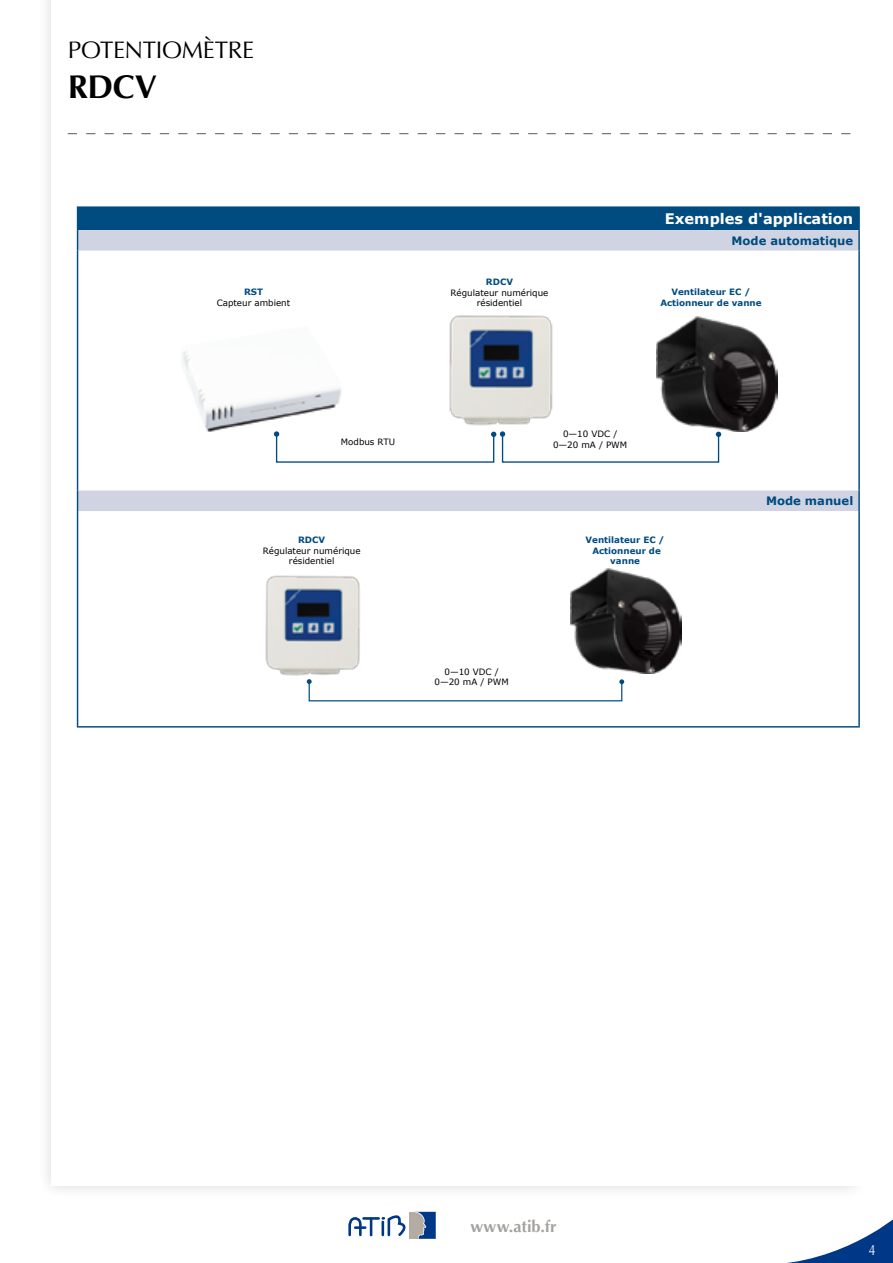
<style>
.page{position:relative;width:893px;height:1263px;background:#fff}
.page>*{position:absolute;margin:0;border:0;box-sizing:border-box;transform-origin:0 0}
.t1{font:700 33px "Optima";color:#000}
.t2{font:24px "Optima";letter-spacing:-.015em;color:#000}
.t3{font:700 16.5px "Optima";letter-spacing:.005em;color:#a4a29f}
.t4{font:15px "Optima";color:#fff;scale:.8 1}
.t5{font:700 14.55px "Verdana";color:#fff}
.t6{font:700 11.7px "Verdana";color:#004b80}
.t7{font:8.7px/10.5px "Verdana";color:#000;text-align:center}
.t8{font:700 8.7px/10.5px "Verdana";color:#004b80;text-align:center}
</style>
<div class="page">
<svg style="left:787px;top:1219px;width:106px;height:44px"></svg>
<div style="left:36px;top:0;width:833px;height:1200px;background:#000;opacity:.15"></div>
<div style="left:64px;top:0;width:829px;height:1185px;background:#fff"></div>
<svg style="left:68px;top:133px;width:782px;height:1px"></svg>
<svg style="left:348px;top:1218px;width:24px;height:19px"></svg>
<hr style="left:363px;top:1217px;width:16px;height:3px;background:#003888">
<svg style="left:381px;top:1211px;width:55px;height:28px"></svg>
<div style="left:78px;top:207px;width:781px;height:23px;background:#004b80"></div>
<svg style="left:78px;top:230px;width:780px;height:281px"></svg>
<svg style="left:77px;top:490px;width:1px;height:21px"></svg>
<hr style="left:858px;top:490px;width:2px;height:21px;background:#004b80">
<hr style="left:77px;top:206px;width:783px;height:2px;background:#004b80">
<hr style="left:858px;top:208px;width:2px;height:22px;background:#004b80">
<svg style="left:77px;top:208px;width:1px;height:43px"></svg>
<hr style="left:858px;top:230px;width:2px;height:21px;background:#004b80">
<hr style="left:77px;top:251px;width:1px;height:239px;background:#004b80">
<hr style="left:858px;top:251px;width:2px;height:239px;background:#004b80">
<hr style="left:77px;top:511px;width:1px;height:215px;background:#004b80">
<hr style="left:858px;top:511px;width:2px;height:215px;background:#004b80">
<hr style="left:77px;top:726px;width:783px;height:1px;background:#004b80">
<img style="left:159px;top:308px;width:203px;height:138px">
<svg style="left:274px;top:431px;width:5px;height:6px"></svg>
<svg style="left:491px;top:431px;width:14px;height:6px"></svg>
<svg style="left:716px;top:432px;width:5px;height:5px"></svg>
<img style="left:444px;top:310px;width:114px;height:116px">
<img style="left:656px;top:316px;width:122px;height:116px">
<div style="left:309px;top:681px;width:313px;height:20px;border:1px solid #004b80"></div>
<svg style="left:307px;top:679px;width:5px;height:5px"></svg>
<svg style="left:619px;top:679px;width:5px;height:5px"></svg>
<img style="left:265px;top:575px;width:95px;height:101px">
<img style="left:571px;top:568px;width:110px;height:105px">
<h2 class="t2" style="left:68px;top:36px;width:188px">POTENTIOMÈTRE</h2>
<h1 class="t1" style="left:68px;top:67px;width:91px">RDCV</h1>
<p class="t8" style="left:244px;top:287px;width:20px">RST</p>
<p class="t7" style="left:217px;top:297px;width:75px">Capteur ambient</p>
<h3 class="t5" style="left:665px;top:208px;width:190px">Exemples d'application</h3>
<h3 class="t6" style="left:732px;top:232px;width:123px">Mode automatique</h3>
<p class="t8" style="left:486px;top:276px;width:29px">RDCV</p>
<p class="t7" style="left:451px;top:287px;width:99px">Régulateur numérique résidentiel</p>
<p class="t8" style="left:660px;top:287px;width:103px">Ventilateur EC /<br>Actionneur de vanne</p>
<p class="t7" style="left:341px;top:436px;width:56px">Modbus RTU</p>
<p class="t7" style="left:553px;top:429px;width:76px">0—10 VDC /<br>0—20 mA / PWM</p>
<h3 class="t6" style="left:766px;top:493px;width:89px">Mode manuel</h3>
<p class="t8" style="left:298px;top:534px;width:29px">RDCV</p>
<p class="t7" style="left:263px;top:545px;width:99px">Régulateur numérique résidentiel</p>
<p class="t8" style="left:586px;top:534px;width:81px">Ventilateur EC /<br>Actionneur de vanne</p>
<p class="t7" style="left:434px;top:666px;width:76px">0—10 VDC /<br>0—20 mA / PWM</p>
<h3 class="t3" style="left:470px;top:1217px;width:88px">www.atib.fr</h3>
<h3 class="t4" style="left:869px;top:1241px;width:10px">4</h3>
</div>
